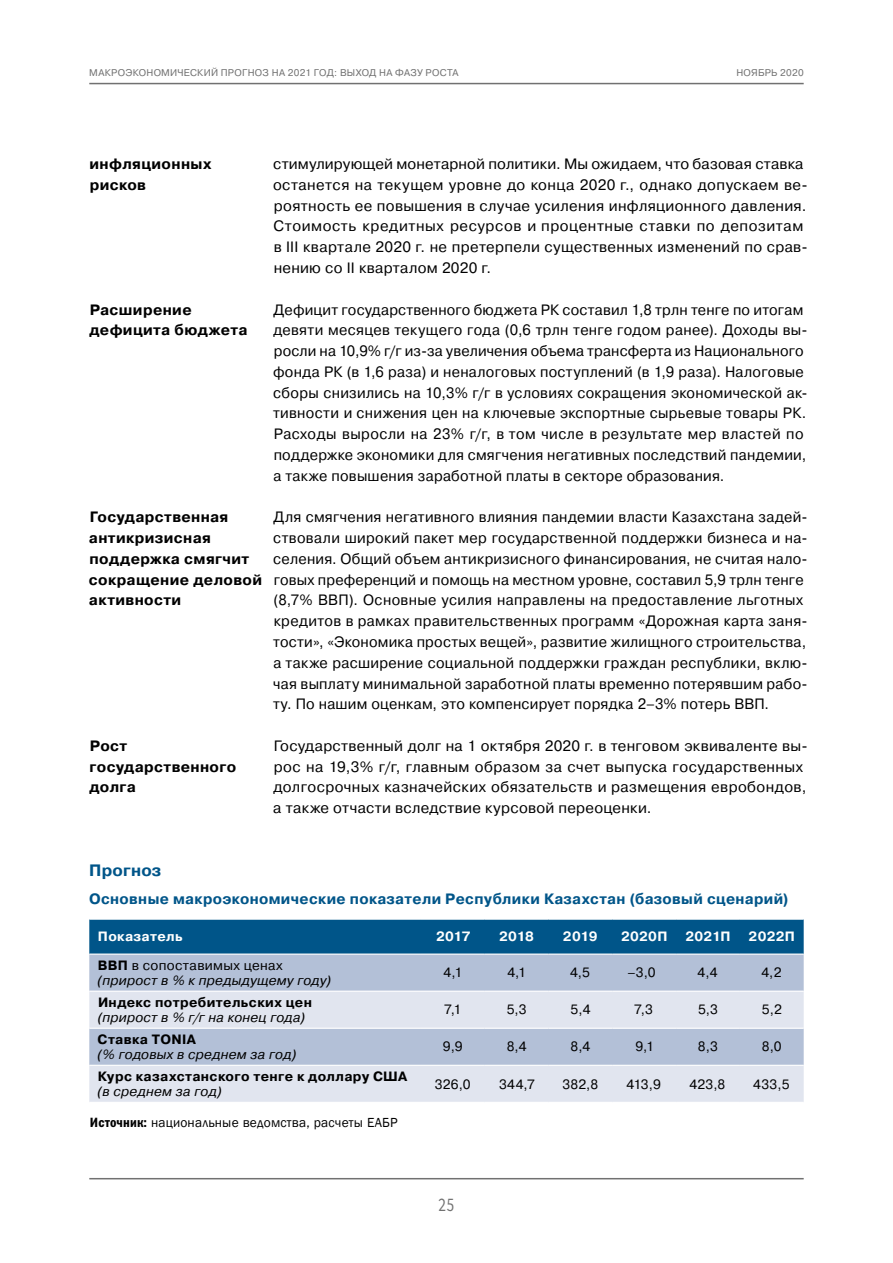
<style>
.page{position:relative;width:893px;height:1263px;background:#fff}
.page>*{position:absolute;margin:0;border:0;box-sizing:border-box;transform-origin:0 0}
.t1{font:700 16.5px "DS Pragmatica";letter-spacing:.01em;color:#005589}
.t2{font:16.5px "British Council Sans";color:#717171;scale:.8 1}
.t3{font:15px/20.9px "DS Pragmatica";letter-spacing:.02em;color:#000}
.t4{font:700 15px/20.7px "DS Pragmatica";letter-spacing:.025em;color:#000}
.t5{font:700 15px "DS Pragmatica";letter-spacing:.025em;color:#005589}
.t6{font:italic 13.5px/14.9px "DS Pragmatica";letter-spacing:.015em;color:#000}
.t7{font:13.5px "DS Pragmatica";letter-spacing:.015em;color:#000}
.t8{font:700 13.5px "DS Pragmatica";letter-spacing:.03em;color:#000}
.t9{font:13.5px "Franklin Gothic";letter-spacing:.01em;color:#000}
.t10{font:700 13.5px "DS Pragmatica";letter-spacing:.02em;color:#fff}
.t11{font:9.75px "DS Pragmatica";letter-spacing:.025em;color:#717171}
.s1{font-weight:700;font-style:normal}
.s2{font-style:normal}
.s3{font-family:"Franklin Gothic Demi Cond C"}
</style>
<div class="page">
<hr style="left:89px;top:1178px;width:715px;height:1px;background:#717171">
<hr style="left:89px;top:83px;width:715px;height:1px;background:#717171">
<div style="left:89px;top:920px;width:715px;height:33px;background:#005589"></div>
<div style="left:89px;top:955px;width:715px;height:35px;background:#b3c0d7"></div>
<svg style="left:89px;top:992px;width:715px;height:110px;background:#d2d8e7"></svg>
<hr style="left:89px;top:1028px;width:332px;height:1px;background:#fff">
<hr style="left:421px;top:1028px;width:64px;height:1px;background:#fff">
<hr style="left:485px;top:1028px;width:64px;height:1px;background:#fff">
<hr style="left:549px;top:1028px;width:63px;height:1px;background:#fff">
<hr style="left:612px;top:1028px;width:64px;height:1px;background:#fff">
<hr style="left:676px;top:1028px;width:64px;height:1px;background:#fff">
<hr style="left:740px;top:1028px;width:64px;height:1px;background:#fff">
<hr style="left:89px;top:1065px;width:332px;height:1px;background:#fff">
<hr style="left:421px;top:1065px;width:64px;height:1px;background:#fff">
<hr style="left:485px;top:1065px;width:64px;height:1px;background:#fff">
<hr style="left:549px;top:1065px;width:63px;height:1px;background:#fff">
<hr style="left:612px;top:1065px;width:64px;height:1px;background:#fff">
<hr style="left:676px;top:1065px;width:64px;height:1px;background:#fff">
<hr style="left:740px;top:1065px;width:64px;height:1px;background:#fff">
<p class="t11" style="left:89px;top:68px;width:371px">МАКРОЭКОНОМИЧЕСКИЙ ПРОГНОЗ НА 2021 ГОД: ВЫХОД НА ФАЗУ РОСТА</p>
<p class="t11" style="left:736px;top:68px;width:69px">НОЯБРЬ 2020</p>
<p class="t4" style="left:90px;top:154px;width:123px">инфляционных рисков</p>
<p class="t4" style="left:89px;top:299px;width:160px">Расширение дефицита бюджета</p>
<p class="t4" style="left:89px;top:507px;width:175px">Государственная антикризисная поддержка смягчит сокращение деловой активности</p>
<p class="t4" style="left:89px;top:736px;width:148px">Рост государственного долга</p>
<p class="t3" style="left:273px;top:154px;width:536px">стимулирующей монетарной политики. Мы ожидаем, что базовая ставка останется на текущем уровне до конца 2020 г. , однако допускаем ве&shy;роятность ее повышения в случае усиления инфляционного давления.<br>Стоимость кредитных ресурсов и процентные ставки по депозитам в III квартале 2020 г. не претерпели существенных изменений по срав&shy;нению со II кварталом 2020 г.</p>
<p class="t3" style="left:273px;top:299px;width:536px">Дефицит государственного бюджета РК составил 1,8 трлн тенге по итогам девяти месяцев текущего года (0,6 трлн тенге годом ранее). Доходы вы&shy;росли на 10,9% г/г из-за увеличения объема трансферта из Национального фонда РК (в 1,6 раза) и неналоговых поступлений (в 1,9 раза). Налоговые сборы снизились на 10,3% г/г в условиях сокращения экономической ак&shy;тивности и снижения цен на ключевые экспортные сырьевые товары РК.<br>Расходы выросли на 23% г/г, в том числе в результате мер властей по поддержке экономики для смягчения негативных последствий пандемии, а также повышения заработной платы в секторе образования.</p>
<p class="t3" style="left:273px;top:507px;width:536px">Для смягчения негативного влияния пандемии власти Казахстана задей&shy;ствовали широкий пакет мер государственной поддержки бизнеса и на&shy;селения. Общий объем антикризисного финансирования, не считая нало&shy;говых преференций и помощь на местном уровне, составил 5,9 трлн тенге (8,7% ВВП). Основные усилия направлены на предоставление льготных кредитов в рамках правительственных программ «Дорожная карта заня&shy;тости», «Экономика простых вещей», развитие жилищного строительства, а также расширение социальной поддержки граждан республики, вклю&shy;чая выплату минимальной заработной платы временно потерявшим рабо&shy;ту. По нашим оценкам, это компенсирует порядка 2–3% потерь ВВП.</p>
<p class="t3" style="left:273px;top:736px;width:536px">Государственный долг на 1 октября 2020 г. в тенговом эквиваленте вы&shy;рос на 19,3% г/г, главным образом за счет выпуска государственных долгосрочных казначейских обязательств и размещения евробондов, а также отчасти вследствие курсовой переоценки.</p>
<p class="t1" style="left:89px;top:861px;width:74px">Прогноз</p>
<p class="t5" style="left:89px;top:891px;width:701px">Основные макроэкономические показатели Республики Казахстан (базовый сценарий)</p>
<p class="t10" style="left:98px;top:929px;width:86px">Показатель</p>
<p class="t10" style="left:436px;top:929px;width:36px">2017</p>
<p class="t10" style="left:499px;top:929px;width:36px">2018</p>
<p class="t10" style="left:563px;top:929px;width:36px">2019</p>
<p class="t10" style="left:621px;top:929px;width:48px">2020П</p>
<p class="t10" style="left:685px;top:929px;width:47px">2021П</p>
<p class="t10" style="left:749px;top:929px;width:48px">2022П</p>
<p class="t6" style="left:98px;top:958px;width:235px"><span class="s1">ВВП</span> <span class="s2">в сопоставимых ценах </span>(прирост в % к предыдущему году)</p>
<p class="t7" style="left:444px;top:965px;width:20px">4,1</p>
<p class="t7" style="left:507px;top:965px;width:20px">4,1</p>
<p class="t7" style="left:570px;top:965px;width:22px">4,5</p>
<p class="t7" style="left:627px;top:965px;width:30px">–3,0</p>
<p class="t7" style="left:698px;top:965px;width:21px">4,4</p>
<p class="t7" style="left:761px;top:965px;width:22px">4,2</p>
<p class="t8" style="left:98px;top:995px;width:215px">Индекс потребительских цен</p>
<p class="t6" style="left:98px;top:1010px;width:209px">(прирост в % г/г на конец года)</p>
<p class="t7" style="left:444px;top:1002px;width:19px">7,1</p>
<p class="t7" style="left:507px;top:1002px;width:21px">5,3</p>
<p class="t7" style="left:571px;top:1002px;width:21px">5,4</p>
<p class="t7" style="left:634px;top:1002px;width:20px">7,3</p>
<p class="t7" style="left:698px;top:1002px;width:21px">5,3</p>
<p class="t7" style="left:762px;top:1002px;width:22px">5,2</p>
<p class="t8" style="left:98px;top:1032px;width:100px">Ставка TONIA</p>
<p class="t6" style="left:98px;top:1047px;width:200px">(% годовых в среднем за год)</p>
<p class="t8" style="left:98px;top:1069px;width:311px">Курс казахстанского тенге к доллару США</p>
<p class="t6" style="left:98px;top:1084px;width:125px">(в среднем за год)</p>
<p class="t9" style="left:90px;top:1114px;width:309px"><span class="s3">Источник:</span> национальные ведомства, расчеты ЕАБР</p>
<p class="t7" style="left:443px;top:1039px;width:21px">9,9</p>
<p class="t7" style="left:507px;top:1039px;width:21px">8,4</p>
<p class="t7" style="left:570px;top:1039px;width:21px">8,4</p>
<p class="t7" style="left:636px;top:1039px;width:20px">9,1</p>
<p class="t7" style="left:698px;top:1039px;width:21px">8,3</p>
<p class="t7" style="left:762px;top:1039px;width:21px">8,0</p>
<p class="t7" style="left:435px;top:1077px;width:37px">326,0</p>
<p class="t7" style="left:499px;top:1077px;width:37px">344,7</p>
<p class="t7" style="left:562px;top:1077px;width:37px">382,8</p>
<p class="t7" style="left:626px;top:1077px;width:36px">413,9</p>
<p class="t7" style="left:689px;top:1077px;width:37px">423,8</p>
<p class="t7" style="left:753px;top:1077px;width:38px">433,5</p>
<p class="t2" style="left:438px;top:1194px;width:22px">25</p>
</div>
